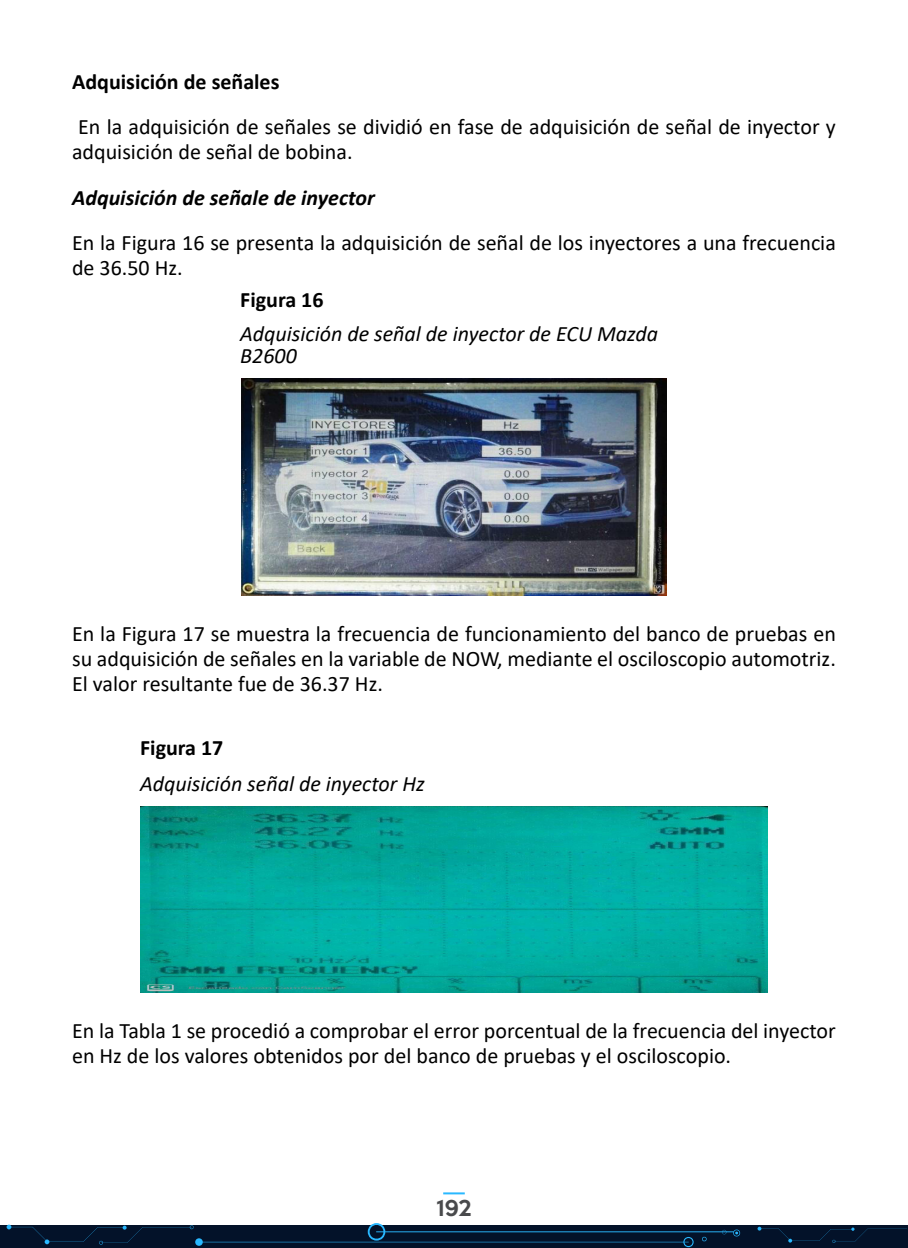
<style>
.page{position:relative;width:908px;height:1248px;background:#fff}
.page>*{position:absolute;margin:0;border:0;box-sizing:border-box;transform-origin:0 0}
.t1{font:22px/25.4px "Calibri";color:#000}
.t2{font:italic 22px/22px "Calibri";color:#000}
.t3{font:700 22px "Calibri";color:#000}
.t4{font:italic 700 22px "Calibri";color:#000}
.t5{font:500 20px "Keep Calm";color:#494a4c}
</style>
<div class="page">
<div style="left:0;top:1225px;width:907px;height:22px;background:#031229"></div>
<svg style="left:7px;top:1223px;width:733px;height:23px"></svg>
<svg style="left:757px;top:1226px;width:150px;height:17px"></svg>
<hr style="left:443px;top:1192px;width:21px;height:2px;background:#29b8ff">
<img style="left:241px;top:378px;width:425px;height:217px">
<img style="left:140px;top:806px;width:627px;height:186px">
<p class="t3" style="left:72px;top:66px;width:209px">Adquisición de señales</p>
<p class="t1" style="left:72px;top:113px;width:765px">En la adquisición de señales se dividió en fase de adquisición de señal de inyector y adquisición de señal de bobina.</p>
<p class="t4" style="left:72px;top:182px;width:304px">Adquisición de señale de inyector</p>
<p class="t1" style="left:72px;top:229px;width:765px">En la Figura 16 se presenta la adquisición de señal de los inyectores a una frecuencia de 36.50 Hz.</p>
<p class="t3" style="left:240px;top:284px;width:85px">Figura 16</p>
<p class="t2" style="left:240px;top:322px;width:419px">Adquisición de señal de inyector de ECU Mazda<br>B2600</p>
<p class="t1" style="left:72px;top:620px;width:765px;text-align:justify">En la Figura 17 se muestra la frecuencia de funcionamiento del banco de pruebas en su adquisición de señales en la variable de NOW, mediante el osciloscopio automotriz.<br>El valor resultante fue de 36.37 Hz.</p>
<p class="t3" style="left:140px;top:732px;width:85px">Figura 17</p>
<p class="t2" style="left:140px;top:772px;width:286px">Adquisición señal de inyector Hz</p>
<p class="t1" style="left:72px;top:1016px;width:765px">En la Tabla 1 se procedió a comprobar el error porcentual de la frecuencia del inyector en Hz de los valores obtenidos por del banco de pruebas y el osciloscopio.</p>
<p class="t5" style="left:436px;top:1190px;width:37px">192</p>
</div>
